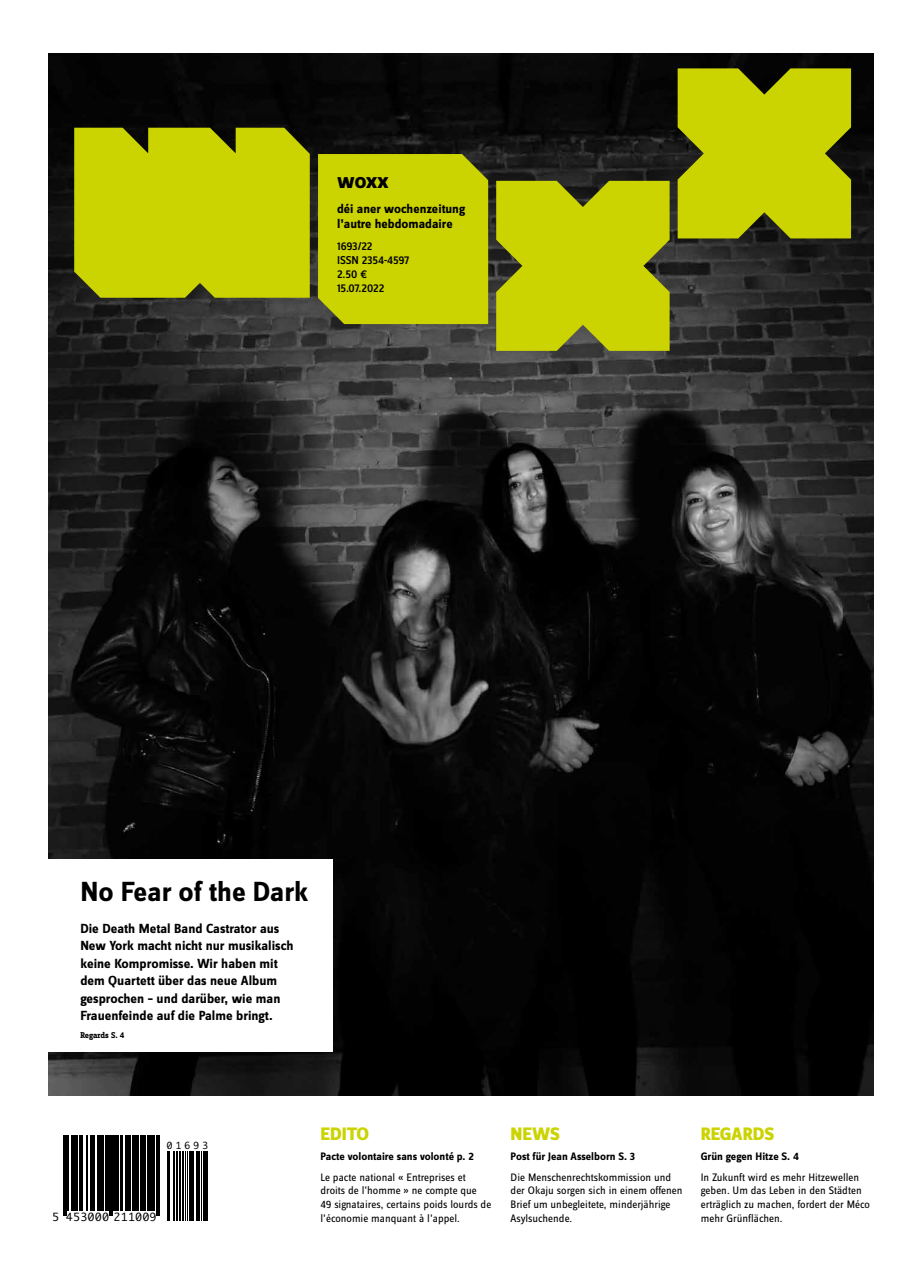
<style>
.page{position:relative;width:922px;height:1276px;background:#fff}
.page>*{position:absolute;margin:0;border:0;box-sizing:border-box;transform-origin:0 0}
.t1{font:700 28.75px "Zine Sans Dis";color:#000}
.t2{font:700 23.12px "Zine Sans Dis";color:#000}
.t3{font:800 18.75px "Zine Sans Dis";letter-spacing:-.01em;color:#cbd300}
.t4{font:700 13.75px/17.5px "Zine Sans Dis";color:#000}
.t5{font:700 13.12px/14.4px "Zine Sans Dis";color:#000}
.t6{font:500 11.88px/13.8px "Zine Sans Dis";letter-spacing:-.01em;color:#000}
.t7{font:11.25px/13.8px "Zine Sans Dis";color:#000}
.t8{font:700 11.25px "Zine Sans Dis";color:#000}
.t9{font:10.88px "Monaco";letter-spacing:.065em;color:#000}
.t10{font:9.38px "Monaco";letter-spacing:.35em;color:#000}
.t11{font:700 8.75px "Zine Slab Dis";color:#000}
</style>
<div class="page">
<img style="left:49px;top:53px;width:823px;height:1042px">
<svg style="left:63px;top:1135px;width:97px;height:81px;fill:#000"></svg>
<hr style="left:63px;top:1135px;width:1px;height:80px;background:#000">
<hr style="left:65px;top:1135px;width:1px;height:80px;background:#000">
<hr style="left:67px;top:1135px;width:1px;height:75px;background:#000">
<hr style="left:71px;top:1135px;width:2px;height:75px;background:#000">
<hr style="left:74px;top:1135px;width:3px;height:75px;background:#000">
<hr style="left:79px;top:1135px;width:1px;height:75px;background:#000">
<hr style="left:81px;top:1135px;width:1px;height:75px;background:#000">
<hr style="left:86px;top:1135px;width:1px;height:75px;background:#000">
<hr style="left:91px;top:1135px;width:2px;height:75px;background:#000">
<hr style="left:94px;top:1135px;width:1px;height:75px;background:#000">
<hr style="left:98px;top:1135px;width:2px;height:75px;background:#000">
<hr style="left:101px;top:1135px;width:1px;height:75px;background:#000">
<hr style="left:103px;top:1135px;width:1px;height:75px;background:#000">
<hr style="left:106px;top:1135px;width:3px;height:75px;background:#000">
<hr style="left:110px;top:1135px;width:1px;height:80px;background:#000">
<hr style="left:112px;top:1135px;width:1px;height:80px;background:#000">
<hr style="left:114px;top:1135px;width:2px;height:75px;background:#000">
<hr style="left:117px;top:1135px;width:2px;height:75px;background:#000">
<hr style="left:121px;top:1135px;width:2px;height:75px;background:#000">
<hr style="left:125px;top:1135px;width:2px;height:75px;background:#000">
<hr style="left:128px;top:1135px;width:2px;height:75px;background:#000">
<hr style="left:132px;top:1135px;width:2px;height:75px;background:#000">
<hr style="left:135px;top:1135px;width:3px;height:75px;background:#000">
<hr style="left:140px;top:1135px;width:1px;height:75px;background:#000">
<hr style="left:142px;top:1135px;width:3px;height:75px;background:#000">
<hr style="left:147px;top:1135px;width:1px;height:75px;background:#000">
<hr style="left:149px;top:1135px;width:3px;height:75px;background:#000">
<hr style="left:153px;top:1135px;width:1px;height:75px;background:#000">
<hr style="left:156px;top:1135px;width:1px;height:80px;background:#000">
<hr style="left:158px;top:1135px;width:1px;height:80px;background:#000">
<div style="left:47px;top:859px;width:286px;height:193px;background:#fff"></div>
<svg style="left:496px;top:181px;width:173px;height:170px;background:#bcc304"></svg>
<svg style="left:677px;top:68px;width:173px;height:170px;background:#b9c001"></svg>
<div style="left:318px;top:154px;width:170px;height:170px;background:#cbd300"></div>
<div style="left:74px;top:128px;width:236px;height:170px;background:#cbd300"></div>
<hr style="left:167px;top:1151px;width:1px;height:70px;background:#000">
<hr style="left:168px;top:1151px;width:2px;height:70px;background:#000">
<hr style="left:173px;top:1151px;width:2px;height:70px;background:#000">
<hr style="left:175px;top:1151px;width:1px;height:70px;background:#000">
<hr style="left:177px;top:1151px;width:1px;height:70px;background:#000">
<hr style="left:179px;top:1151px;width:2px;height:70px;background:#000">
<hr style="left:182px;top:1151px;width:2px;height:70px;background:#000">
<hr style="left:185px;top:1151px;width:1px;height:70px;background:#000">
<hr style="left:187px;top:1151px;width:1px;height:70px;background:#000">
<hr style="left:189px;top:1151px;width:3px;height:70px;background:#000">
<hr style="left:193px;top:1151px;width:1px;height:70px;background:#000">
<hr style="left:196px;top:1151px;width:1px;height:70px;background:#000">
<hr style="left:197px;top:1151px;width:3px;height:70px;background:#000">
<hr style="left:201px;top:1151px;width:1px;height:70px;background:#000">
<hr style="left:203px;top:1151px;width:3px;height:70px;background:#000">
<hr style="left:207px;top:1151px;width:1px;height:70px;background:#000">
<h2 class="t2" style="left:337px;top:169px;width:53px">woxx</h2>
<p class="t5" style="left:337px;top:202px;width:130px">déi aner wochenzeitung l’autre hebdomadaire</p>
<p class="t6" style="left:337px;top:240px;width:74px">1693/22<br>ISSN 2354-4597<br>2.50 €<br>15.07.2022</p>
<h1 class="t1" style="left:80px;top:876px;width:230px">No Fear of the Dark</h1>
<p class="t4" style="left:80px;top:920px;width:215px">Die Death Metal Band Castrator aus New York macht nicht nur musikalisch keine Kompromisse. Wir haben mit dem Quartett über das neue Album gesprochen – und darüber, wie man Frauenfeinde auf die Palme bringt.</p>
<p class="t11" style="left:80px;top:1030px;width:46px">Regards S. 4</p>
<h3 class="t3" style="left:320px;top:1123px;width:50px">EDITO</h3>
<h3 class="t3" style="left:510px;top:1123px;width:51px">NEWS</h3>
<h3 class="t3" style="left:700px;top:1123px;width:75px">REGARDS</h3>
<p class="t8" style="left:320px;top:1150px;width:155px">Pacte volontaire sans volonté p. 2</p>
<p class="t7" style="left:320px;top:1170px;width:172px">Le pacte national « Entreprises et droits de l’homme » ne compte que<br>49 signataires, certains poids lourds de l’économie manquant à l’appel.</p>
<p class="t10" style="left:167px;top:1137px;width:43px">01693</p>
<p class="t8" style="left:510px;top:1150px;width:126px">Post für Jean Asselborn S. 3</p>
<p class="t7" style="left:510px;top:1170px;width:173px">Die Menschenrechtskommission und der Okaju sorgen sich in einem offenen<br>Brief um unbegleitete, minderjährige<br>Asylsuchende.</p>
<p class="t8" style="left:700px;top:1150px;width:100px">Grün gegen Hitze S. 4</p>
<p class="t7" style="left:700px;top:1170px;width:171px">In Zukunft wird es mehr Hitzewellen geben. Um das Leben in den Städten erträglich zu machen, fordert der Méco</p>
<p class="t9" style="left:52px;top:1207px;width:106px">5 453000 211009</p>
<p class="t7" style="left:700px;top:1211px;width:83px">mehr Grünflächen.</p>
</div>
